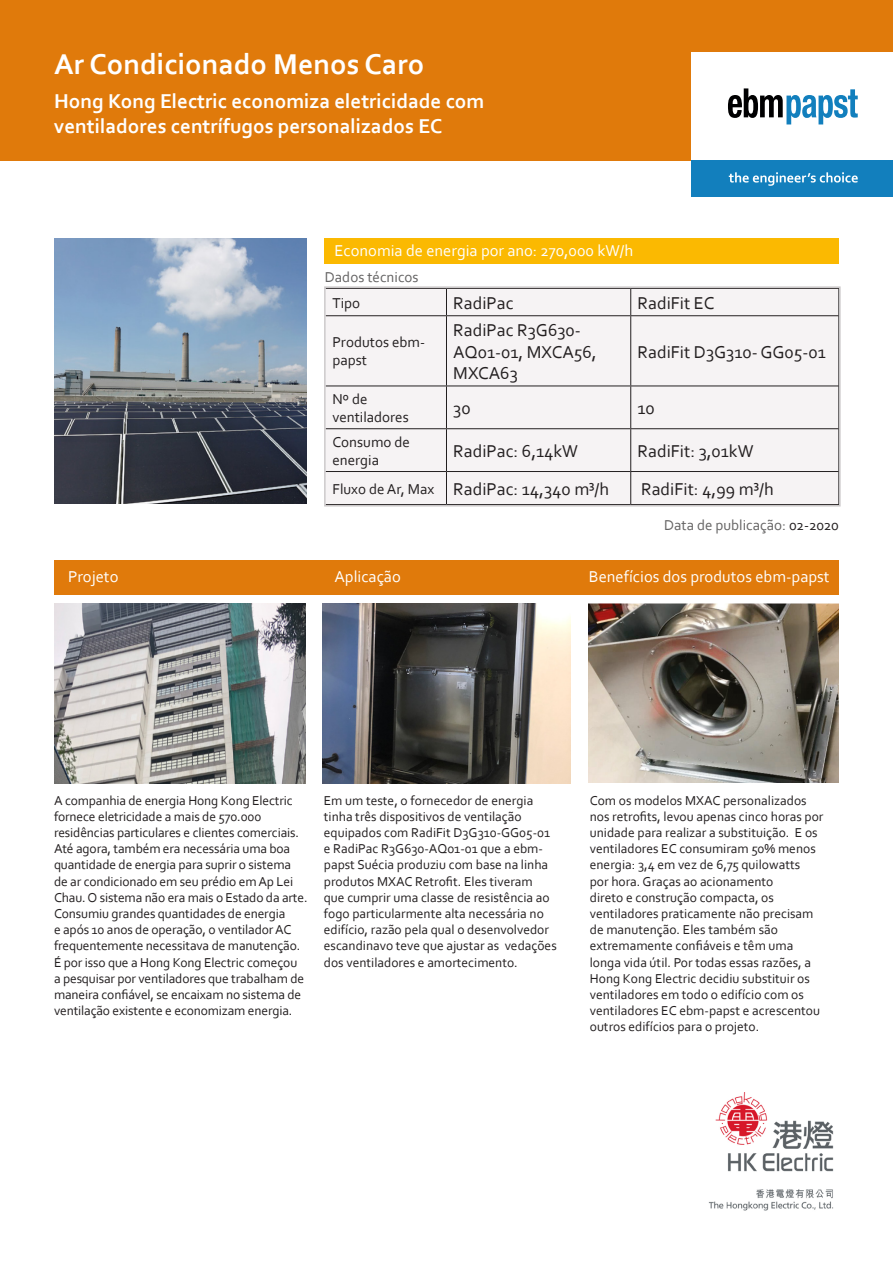
<style>
.page{position:relative;width:893px;height:1263px;background:#fff}
.page>*{position:absolute;margin:0;border:0;box-sizing:border-box;transform-origin:0 0}
.t1{font:700 30px "Corbel";color:#fff}
.t2{font:700 21px/25.2px "Corbel";color:#fff}
.t3{font:18px/21.6px "Corbel";color:#231f20}
.t4{font:16.5px "Corbel";color:#fff}
.t5{font:15px/18px "Corbel";color:#231f20}
.t6{font:15px "Corbel";color:#646363}
.t7{font:13.5px/16.2px "Corbel";color:#231f20}
.s1{color:#231f20}
</style>
<div class="page">
<div style="left:0;top:0;width:893px;height:160px;background:#e07a0b"></div>
<div style="left:324px;top:238px;width:515px;height:26px;background:#fbb901"></div>
<div style="left:54px;top:560px;width:785px;height:34px;background:#e07a0b"></div>
<div style="left:691px;top:52px;width:202px;height:109px;background:#fff"></div>
<svg style="left:728px;top:88px;width:130px;height:36px"></svg>
<div style="left:691px;top:161px;width:202px;height:36px;background:#127fbd"></div>
<svg style="left:729px;top:172px;width:129px;height:14px"></svg>
<div style="left:327px;top:289px;width:511px;height:214px;background:#f6f3f4"></div>
<svg style="left:446px;top:289px;width:1px;height:26px"></svg>
<svg style="left:630px;top:289px;width:1px;height:26px"></svg>
<hr style="left:446px;top:316px;width:1px;height:69px;background:#231f20">
<hr style="left:630px;top:316px;width:1px;height:69px;background:#231f20">
<hr style="left:446px;top:386px;width:1px;height:42px;background:#231f20">
<hr style="left:630px;top:386px;width:1px;height:42px;background:#231f20">
<hr style="left:446px;top:429px;width:1px;height:42px;background:#231f20">
<hr style="left:630px;top:429px;width:1px;height:42px;background:#231f20">
<hr style="left:446px;top:472px;width:1px;height:32px;background:#231f20">
<hr style="left:630px;top:472px;width:1px;height:32px;background:#231f20">
<hr style="left:326px;top:315px;width:120px;height:1px;background:#231f20">
<hr style="left:446px;top:315px;width:185px;height:1px;background:#231f20">
<hr style="left:631px;top:315px;width:208px;height:1px;background:#231f20">
<hr style="left:326px;top:385px;width:120px;height:1px;background:#231f20">
<hr style="left:446px;top:385px;width:185px;height:1px;background:#231f20">
<hr style="left:631px;top:385px;width:208px;height:1px;background:#231f20">
<hr style="left:326px;top:428px;width:120px;height:1px;background:#231f20">
<hr style="left:446px;top:428px;width:185px;height:1px;background:#231f20">
<hr style="left:631px;top:428px;width:208px;height:1px;background:#231f20">
<hr style="left:326px;top:471px;width:120px;height:1px;background:#231f20">
<hr style="left:446px;top:471px;width:185px;height:1px;background:#231f20">
<hr style="left:631px;top:471px;width:208px;height:1px;background:#231f20">
<div style="left:324px;top:286px;width:517px;height:220px;border:2px solid #cbc8c9"></div>
<img style="left:708px;top:1093px;width:126px;height:118px">
<img style="left:54px;top:239px;width:252px;height:265px">
<img style="left:54px;top:604px;width:252px;height:179px">
<img style="left:323px;top:604px;width:248px;height:179px">
<img style="left:589px;top:604px;width:250px;height:179px">
<p class="t1" style="left:54px;top:46px;width:372px">Ar Condicionado Menos Caro</p>
<p class="t2" style="left:54px;top:88px;width:432px">Hong Kong Electric economiza eletricidade com ventiladores centrífugos personalizados EC</p>
<p class="t4" style="left:334px;top:240px;width:300px">Economia de energia por ano: 270,000 kW/h</p>
<p class="t6" style="left:325px;top:267px;width:95px">Dados técnicos</p>
<p class="t5" style="left:332px;top:293px;width:29px">Tipo</p>
<p class="t3" style="left:453px;top:291px;width:62px">RadiPac</p>
<p class="t3" style="left:638px;top:291px;width:78px">RadiFit EC</p>
<p class="t5" style="left:332px;top:333px;width:94px">Produtos ebm&shy;papst</p>
<p class="t3" style="left:453px;top:319px;width:145px">RadiPac R3G630-<br>AQ01-01, MXCA56,<br>MXCA63</p>
<p class="t3" style="left:638px;top:340px;width:190px">RadiFit D3G310- GG05-01</p>
<p class="t5" style="left:332px;top:390px;width:78px">Nº de ventiladores</p>
<p class="t3" style="left:453px;top:397px;width:19px">30</p>
<p class="t3" style="left:638px;top:397px;width:19px">10</p>
<p class="t5" style="left:332px;top:432px;width:79px">Consumo de energia</p>
<p class="t3" style="left:453px;top:440px;width:126px">RadiPac: 6,14kW</p>
<p class="t3" style="left:638px;top:440px;width:118px">RadiFit: 3,01kW</p>
<p class="t5" style="left:332px;top:479px;width:103px">Fluxo de Ar, Max</p>
<p class="t3" style="left:453px;top:477px;width:157px">RadiPac: 14,340 m³/h</p>
<p class="t3" style="left:641px;top:477px;width:134px">RadiFit: 4,99 m³/h</p>
<p class="t4" style="left:68px;top:566px;width:52px">Projeto</p>
<p class="t4" style="left:334px;top:566px;width:68px">Aplicação</p>
<p class="t6" style="left:664px;top:516px;width:176px">Data de publicação: <span class="s1">02-2020</span></p>
<p class="t4" style="left:589px;top:566px;width:242px">Benefícios dos produtos ebm-papst</p>
<p class="t7" style="left:54px;top:792px;width:255px">A companhia de energia Hong Kong Electric fornece eletricidade a mais de 570.000 residências particulares e clientes comerciais.<br>Até agora, também era necessária uma boa quantidade de energia para suprir o sistema de ar condicionado em seu prédio em Ap Lei Chau. O sistema não era mais o Estado da arte.<br>Consumiu grandes quantidades de energia<br>e após 10 anos de operação, o ventilador AC frequentemente necessitava de manutenção.<br>É por isso que a Hong Kong Electric começou<br>a pesquisar por ventiladores que trabalham de maneira confiável, se encaixam no sistema de ventilação existente e economizam energia.</p>
<p class="t7" style="left:324px;top:792px;width:234px">Em um teste, o fornecedor de energia tinha três dispositivos de ventilação equipados com RadiFit D3G310-GG05-01 e RadiPac R3G630-AQ01-01 que a ebm&shy;papst Suécia produziu com base na linha produtos MXAC Retrofit. Eles tiveram que cumprir uma classe de resistência ao fogo particularmente alta necessária no edifício, razão pela qual o desenvolvedor escandinavo teve que ajustar as vedações dos ventiladores e amortecimento.</p>
<p class="t7" style="left:590px;top:792px;width:235px">Com os modelos MXAC personalizados nos retrofits, levou apenas cinco horas por unidade para realizar a substituição. E os ventiladores EC consumiram 50% menos energia: 3,4 em vez de 6,75 quilowatts<br>por hora. Graças ao acionamento<br>direto e construção compacta, os ventiladores praticamente não precisam de manutenção. Eles também são extremamente confiáveis e têm uma longa vida útil. Por todas essas razões, a Hong Kong Electric decidiu substituir os ventiladores em todo o edifício com os ventiladores EC ebm-papst e acrescentou outros edifícios para o projeto.</p>
</div>
